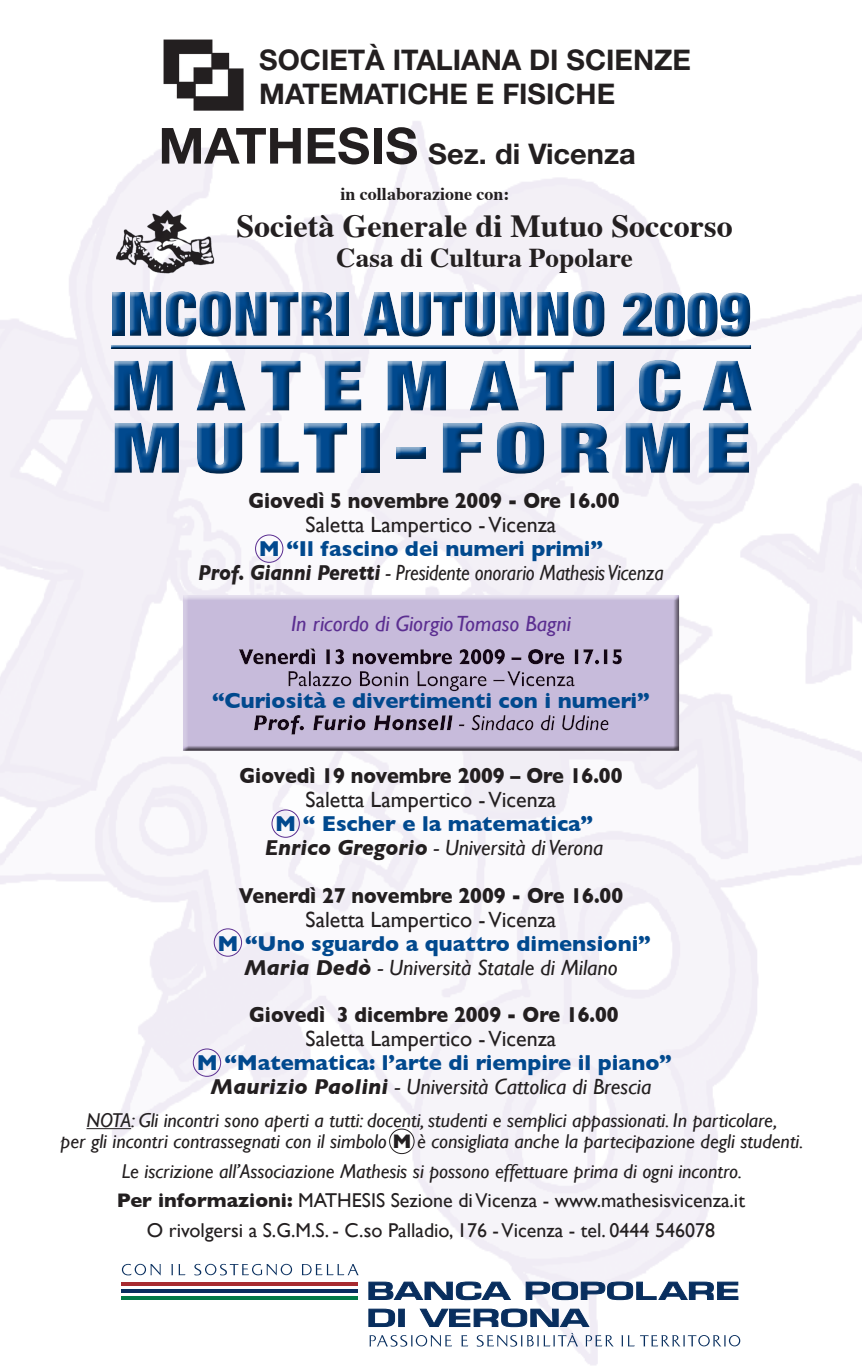
<style>
.page{position:relative;width:862px;height:1372px;background:#fff}
.page>*{position:absolute;margin:0;border:0;box-sizing:border-box;transform-origin:0 0}
.t1{font:900 expanded 69.7px/62.2px "Helvetica Neue";letter-spacing:.195em;color:#01498e;scale:1.2 1}
.t2{font:900 expanded 61.4px "Helvetica Neue";letter-spacing:.01em;color:#01498e}
.t3{font:700 49.8px "Helvetica Neue";color:#231f20}
.t4{font:700 32.1px "Times";color:#231f20}
.t5{font:700 28.5px/34.2px "Helvetica Neue";color:#231f20}
.t6{font:700 27.2px "Times";color:#231f20}
.t7{font:700 22px/23.9px "Gill Sans";color:#01498e;text-align:center}
.t8{font:700 22px "Gill Sans";color:#231f20;scale:.9 1}
.t9{font:22px "Gill Sans";color:#231f20}
.t10{font:italic 22px/23.9px "Gill Sans";letter-spacing:-.01em;color:#231f20;text-align:center;scale:.9 1}
.t11{font:italic 22px "Gill Sans";color:#5b2e91}
.t12{font:20px/29.5px "Gill Sans";color:#231f20;text-align:center}
.t13{font:italic 20px/21px "Gill Sans";color:#231f20;text-align:center}
.t14{font:700 18px "Times";color:#231f20}
.s1{font-weight:700;font-style:normal;color:#01498e}
.s2{font-weight:700}
.s3{font-style:italic;color:#231f20}
.s4{font-weight:400;font-style:italic;color:#231f20}
.s5{font-weight:700;font-style:normal}
.s6{font-style:italic}
</style>
<div class="page">
<img style="left:0;top:121px;width:862px;height:1244px">
<div style="left:182px;top:595px;width:503px;height:157px;background:#231f20;opacity:.75"></div>
<div style="left:108px;top:288px;width:649px;height:192px;background:#231f20;opacity:.5"></div>
<div style="left:110px;top:345px;width:641px;height:5px;background:#231f20;opacity:.75"></div>
<img style="left:163px;top:39px;width:81px;height:72px">
<hr style="left:86px;top:1128px;width:45px;height:1px;background:#231f20">
<img style="left:114px;top:209px;width:102px;height:65px">
<svg style="left:369px;top:1309px;width:26px;height:18px"></svg>
<svg style="left:398px;top:1309px;width:6px;height:18px"></svg>
<svg style="left:420px;top:1309px;width:169px;height:18px"></svg>
<svg style="left:369px;top:1282px;width:142px;height:18px"></svg>
<svg style="left:526px;top:1282px;width:212px;height:18px"></svg>
<svg style="left:369px;top:1335px;width:83px;height:12px"></svg>
<svg style="left:461px;top:1335px;width:7px;height:11px"></svg>
<svg style="left:477px;top:1333px;width:101px;height:14px"></svg>
<svg style="left:585px;top:1335px;width:29px;height:11px"></svg>
<svg style="left:621px;top:1335px;width:119px;height:11px"></svg>
<hr style="left:122px;top:1282px;width:236px;height:4px;background:#a72b30">
<hr style="left:122px;top:1289px;width:236px;height:4px;background:#082e5e">
<hr style="left:122px;top:1296px;width:236px;height:3px;background:#017a47">
<svg style="left:122px;top:1264px;width:39px;height:12px"></svg>
<svg style="left:171px;top:1264px;width:14px;height:11px"></svg>
<svg style="left:194px;top:1264px;width:98px;height:12px"></svg>
<svg style="left:302px;top:1264px;width:57px;height:11px"></svg>
<div style="left:255px;top:534px;width:28px;height:29px;border:1px solid #5b2e91;border-radius:50%"></div>
<div style="left:271px;top:809px;width:29px;height:29px;border:1px solid #5b2e91;border-radius:50%"></div>
<div style="left:214px;top:928px;width:28px;height:29px;border:1px solid #5b2e91;border-radius:50%"></div>
<div style="left:389px;top:1129px;width:25px;height:25px;border:1px solid #231f20;border-radius:50%"></div>
<div style="left:193px;top:1048px;width:28px;height:29px;border:1px solid #5b2e91;border-radius:50%"></div>
<p class="t5" style="left:259px;top:42px;width:433px">SOCIETÀ ITALIANA DI SCIENZE<br>MATEMATICHE E FISICHE</p>
<h3 class="t3" style="left:158px;top:115px;width:33px">MATHESIS</h3>
<p class="t5" style="left:428px;top:136px;width:209px">SEZ. DI VICENZA</p>
<p class="t14" style="left:340px;top:177px;width:171px">in collaborazione con:</p>
<h3 class="t4" style="left:236px;top:196px;width:498px">Società Generale di Mutuo Soccorso</h3>
<p class="t6" style="left:336px;top:232px;width:298px">Casa di Cultura Popolare</p>
<h2 class="t2" style="left:111px;top:275px;width:423px">INCONTRI AUTUNNO</h2>
<h2 class="t2" style="left:621px;top:275px;width:131px">2009</h2>
<h1 class="t1" style="left:111px;top:353px;width:535px">MATEMATICA<br>MULTI-FORME</h1>
<p class="t8" style="left:248px;top:488px;width:414px">Giovedì 5 novembre 2009 - Ore 16.00</p>
<p class="t9" style="left:306px;top:512px;width:252px">Saletta Lampertico - Vicenza</p>
<p class="t10" style="left:198px;top:537px;width:519px"><span class="s1">M “Il fascino dei numeri primi”<br></span><span class="s2">Prof. Gianni Peretti</span> - Presidente onorario Mathesis Vicenza</p>
<p class="t11" style="left:291px;top:611px;width:281px">In ricordo di Giorgio Tomaso Bagni</p>
<p class="t7" style="left:212px;top:689px;width:439px">“Curiosità e divertimenti con i numeri”</p>
<p class="t8" style="left:239px;top:763px;width:427px">Giovedì 19 novembre 2009 – Ore 16.00</p>
<p class="t9" style="left:306px;top:787px;width:252px">Saletta Lampertico - Vicenza</p>
<p class="t7" style="left:265px;top:812px;width:340px">M “ Escher e la matematica”<br><span class="s3">Enrico Gregorio</span> <span class="s4">- Università di Verona</span></p>
<p class="t8" style="left:239px;top:883px;width:428px">Venerdì 27 novembre 2009 - Ore 16.00</p>
<p class="t9" style="left:306px;top:906px;width:252px">Saletta Lampertico - Vicenza</p>
<p class="t7" style="left:218px;top:931px;width:435px">M “Uno sguardo a quattro dimensioni”<br><span class="s3">Maria Dedò</span> <span class="s4">- Università Statale di Milano</span></p>
<p class="t8" style="left:249px;top:1002px;width:412px">Giovedì 3 dicembre 2009 - Ore 16.00</p>
<p class="t9" style="left:306px;top:1026px;width:252px">Saletta Lampertico - Vicenza</p>
<p class="t7" style="left:197px;top:1051px;width:476px">M “Matematica: l’arte di riempire il piano”<br><span class="s3">Maurizio Paolini</span> <span class="s4">- Università Cattolica di Brescia</span></p>
<p class="t13" style="left:61px;top:1110px;width:744px">NOTA: Gli incontri sono aperti a tutti: docenti, studenti e semplici appassionati. In particolare,<br>per gli incontri contrassegnati con il simbolo <span class="s5">M</span> è consigliata anche la partecipazione degli studenti.</p>
<p class="t12" style="left:117px;top:1156px;width:629px"><span class="s6">Le iscrizione all’Associazione Mathesis si possono effettuare prima di ogni incontro.<br></span><span class="s2">Per informazioni:</span> MATHESIS Sezione di Vicenza - www.mathesisvicenza.it<br>O rivolgersi a S.G.M.S. - C.so Palladio, 176 - Vicenza - tel. 0444 546078</p>
</div>
